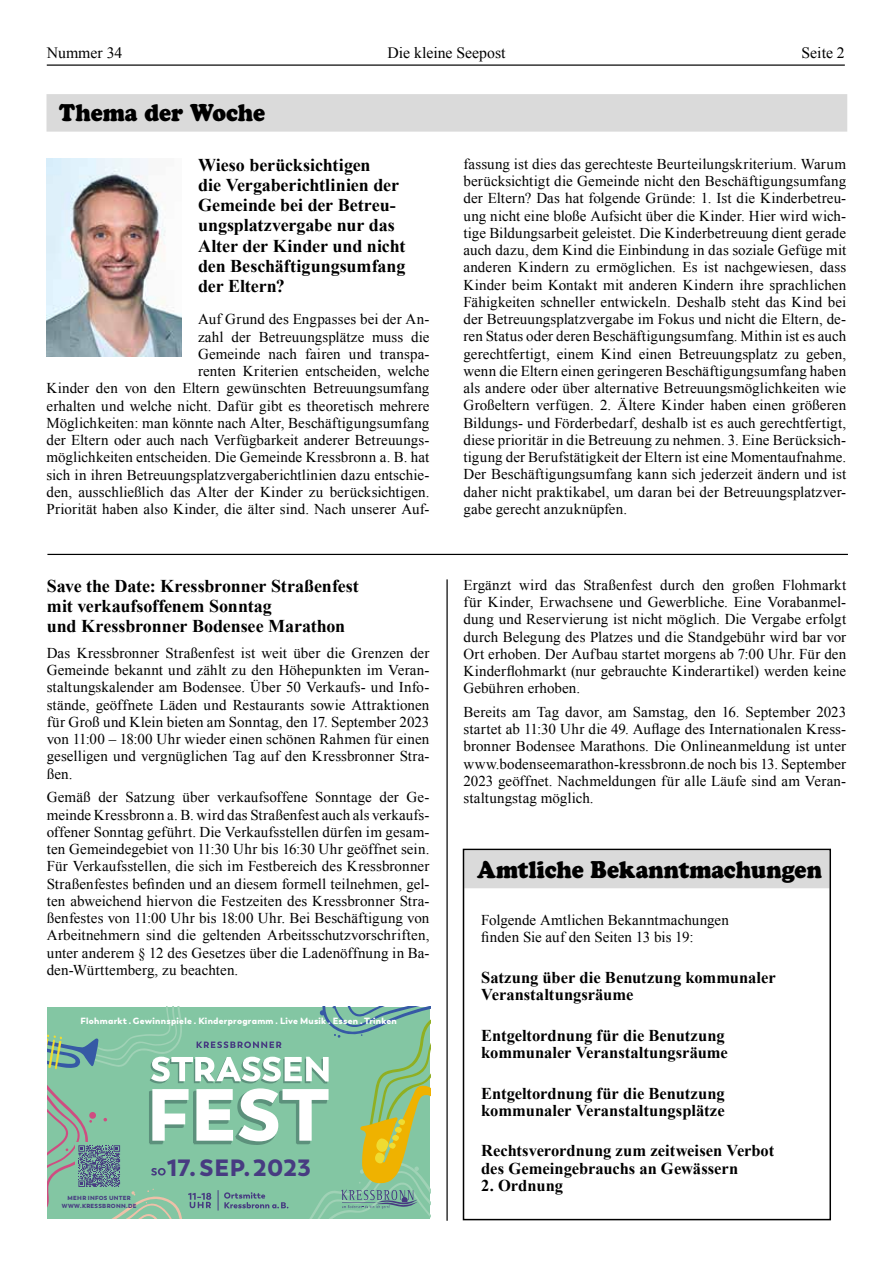
<style>
.page{position:relative;width:893px;height:1263px;background:#fff}
.page>*{position:absolute;margin:0;border:0;box-sizing:border-box;transform-origin:0 0}
.t1{font:24px "Cooper Black Std";color:#000;scale:.9 1}
.t2{font:900 23.4px "Trenda";letter-spacing:.025em;color:#473b81}
.t3{font:700 18px/20.2px "Times New Roman";letter-spacing:-.005em;color:#000}
.t4{font:700 16.5px/17.2px "Times New Roman";color:#000}
.t5{font:15.75px "Times New Roman";color:#000}
.t6{font:15px/17.2px "Times New Roman";letter-spacing:.005em;color:#000;text-align:justify}
.t7{font:900 9px "Trenda";letter-spacing:.03em;color:#fff}
.t8{font:900 5.85px/8.1px "Trenda";letter-spacing:.05em;color:#473b81;text-align:center}
</style>
<div class="page">
<hr style="left:47px;top:64px;width:798px;height:2px;background:#000">
<div style="left:46px;top:94px;width:801px;height:38px;background:#dadada"></div>
<img style="left:46px;top:159px;width:135px;height:197px">
<hr style="left:47px;top:554px;width:801px;height:1px;background:#000">
<hr style="left:446px;top:579px;width:2px;height:642px;background:#000">
<svg style="left:47px;top:1007px;width:383px;height:212px;background:#8fc2a1"></svg>
<div style="left:464px;top:851px;width:365px;height:37px;background:#dadada"></div>
<div style="left:463px;top:849px;width:368px;height:371px;border:2px solid #000"></div>
<p class="t5" style="left:47px;top:42px;width:77px">Nummer 34</p>
<p class="t5" style="left:387px;top:42px;width:120px">Die kleine Seepost</p>
<p class="t5" style="left:801px;top:42px;width:45px">Seite 2</p>
<h1 class="t1" style="left:59px;top:98px;width:230px">Thema der Woche</h1>
<p class="t3" style="left:198px;top:154px;width:209px">Wieso berücksichtigen<br>die Vergaberichtlinien der<br>Gemeinde bei der Betreu&shy;ungsplatzvergabe nur das<br>Alter der Kinder und nicht den Beschäftigungsumfang der Eltern?</p>
<p class="t6" style="left:46px;top:310px;width:384px;text-align:right">Auf Grund des Engpasses bei der An-<br>zahl der Betreuungsplätze muss die<br>Gemeinde nach fairen und transpa-<br>renten Kriterien entscheiden, welche<br>Kinder den von den Eltern gewünschten Betreuungsumfang erhalten und welche nicht. Dafür gibt es theoretisch mehrere Möglichkeiten: man könnte nach Alter, Beschäftigungsumfang der Eltern oder auch nach Verfügbarkeit anderer Betreuungs&shy;möglichkeiten entscheiden. Die Gemeinde Kressbronn a. B. hat sich in ihren Betreuungsplatzvergaberichtlinien dazu entschie&shy;den, ausschließlich das Alter der Kinder zu berücksichtigen.<br>Priorität haben also Kinder, die älter sind. Nach unserer Auf-</p>
<p class="t3" style="left:47px;top:575px;width:313px">Save the Date: Kressbronner Straßenfest mit verkaufsoffenem Sonntag<br>und Kressbronner Bodensee Marathon</p>
<p class="t6" style="left:47px;top:644px;width:384px">Das Kressbronner Straßenfest ist weit über die Grenzen der Gemeinde bekannt und zählt zu den Höhepunkten im Veran&shy;staltungskalender am Bodensee. Über 50 Verkaufs- und Info&shy;stände, geöffnete Läden und Restaurants sowie Attraktionen für Groß und Klein bieten am Sonntag, den 17. September 2023 von 11:00 – 18:00 Uhr wieder einen schönen Rahmen für einen geselligen und vergnüglichen Tag auf den Kressbronner Stra&shy;ßen.</p>
<p class="t6" style="left:47px;top:788px;width:384px">Gemäß der Satzung über verkaufsoffene Sonntage der Ge&shy;meinde Kressbronn a. B. wird das Straßenfest auch als verkaufs&shy;offener Sonntag geführt. Die Verkaufsstellen dürfen im gesam&shy;ten Gemeindegebiet von 11:30 Uhr bis 16:30 Uhr geöffnet sein.<br>Für Verkaufsstellen, die sich im Festbereich des Kressbronner Straßenfestes befinden und an diesem formell teilnehmen, gel&shy;ten abweichend hiervon die Festzeiten des Kressbronner Stra&shy;ßenfestes von 11:00 Uhr bis 18:00 Uhr. Bei Beschäftigung von Arbeitnehmern sind die geltenden Arbeitsschutzvorschriften, unter anderem § 12 des Gesetzes über die Ladenöffnung in Ba&shy;den-Württemberg, zu beachten.</p>
<p class="t7" style="left:81px;top:1015px;width:318px">Flohmarkt . Gewinnspiele . Kinderprogramm . Live Musik . Essen . Trinken</p>
<p class="t8" style="left:62px;top:1194px;width:76px">MEHR INFOS UNTER<br>WWW.KRESSBRONN.DE</p>
<h2 class="t2" style="left:167px;top:1152px;width:145px">17. SEP.2023</h2>
<p class="t6" style="left:463px;top:155px;width:384px">fassung ist dies das gerechteste Beurteilungskriterium. Warum berücksichtigt die Gemeinde nicht den Beschäftigungsumfang der Eltern? Das hat folgende Gründe: 1. Ist die Kinderbetreu&shy;ung nicht eine bloße Aufsicht über die Kinder. Hier wird wich&shy;tige Bildungsarbeit geleistet. Die Kinderbetreuung dient gerade auch dazu, dem Kind die Einbindung in das soziale Gefüge mit anderen Kindern zu ermöglichen. Es ist nachgewiesen, dass Kinder beim Kontakt mit anderen Kindern ihre sprachlichen Fähigkeiten schneller entwickeln. Deshalb steht das Kind bei der Betreuungsplatzvergabe im Fokus und nicht die Eltern, de&shy;ren Status oder deren Beschäftigungsumfang. Mithin ist es auch gerechtfertigt, einem Kind einen Betreuungsplatz zu geben, wenn die Eltern einen geringeren Beschäftigungsumfang haben als andere oder über alternative Betreuungsmöglichkeiten wie Großeltern verfügen. 2. Ältere Kinder haben einen größeren Bildungs- und Förderbedarf, deshalb ist es auch gerechtfertigt, diese prioritär in die Betreuung zu nehmen. 3. Eine Berücksich&shy;tigung der Berufstätigkeit der Eltern ist eine Momentaufnahme.<br>Der Beschäftigungsumfang kann sich jederzeit ändern und ist daher nicht praktikabel, um daran bei der Betreuungsplatzver&shy;gabe gerecht anzuknüpfen.</p>
<p class="t6" style="left:463px;top:576px;width:384px">Ergänzt wird das Straßenfest durch den großen Flohmarkt für Kinder, Erwachsene und Gewerbliche. Eine Vorabanmel&shy;dung und Reservierung ist nicht möglich. Die Vergabe erfolgt durch Belegung des Platzes und die Standgebühr wird bar vor Ort erhoben. Der Aufbau startet morgens ab 7:00 Uhr. Für den Kinderflohmarkt (nur gebrauchte Kinderartikel) werden keine Gebühren erhoben.</p>
<p class="t6" style="left:463px;top:703px;width:384px">Bereits am Tag davor, am Samstag, den 16. September 2023 startet ab 11:30 Uhr die 49. Auflage des Internationalen Kress&shy;bronner Bodensee Marathons. Die Onlineanmeldung ist unter www.bodenseemarathon-kressbronn.de noch bis 13. September 2023 geöffnet. Nachmeldungen für alle Läufe sind am Veran&shy;staltungstag möglich.</p>
<h1 class="t1" style="left:477px;top:855px;width:385px">Amtliche Bekanntmachungen</h1>
<p class="t6" style="left:481px;top:911px;width:249px">Folgende Amtlichen Bekanntmachungen finden Sie auf den Seiten 13 bis 19:</p>
<p class="t4" style="left:481px;top:968px;width:296px">Satzung über die Benutzung kommunaler<br>Veranstaltungsräume</p>
<p class="t4" style="left:481px;top:1026px;width:248px">Entgeltordnung für die Benutzung kommunaler Veranstaltungsräume</p>
<p class="t4" style="left:481px;top:1084px;width:245px">Entgeltordnung für die Benutzung kommunaler Veranstaltungsplätze</p>
<p class="t4" style="left:481px;top:1142px;width:294px">Rechtsverordnung zum zeitweisen Verbot des Gemeingebrauchs an Gewässern</p>
<p class="t4" style="left:481px;top:1176px;width:83px">2. Ordnung</p>
</div>
